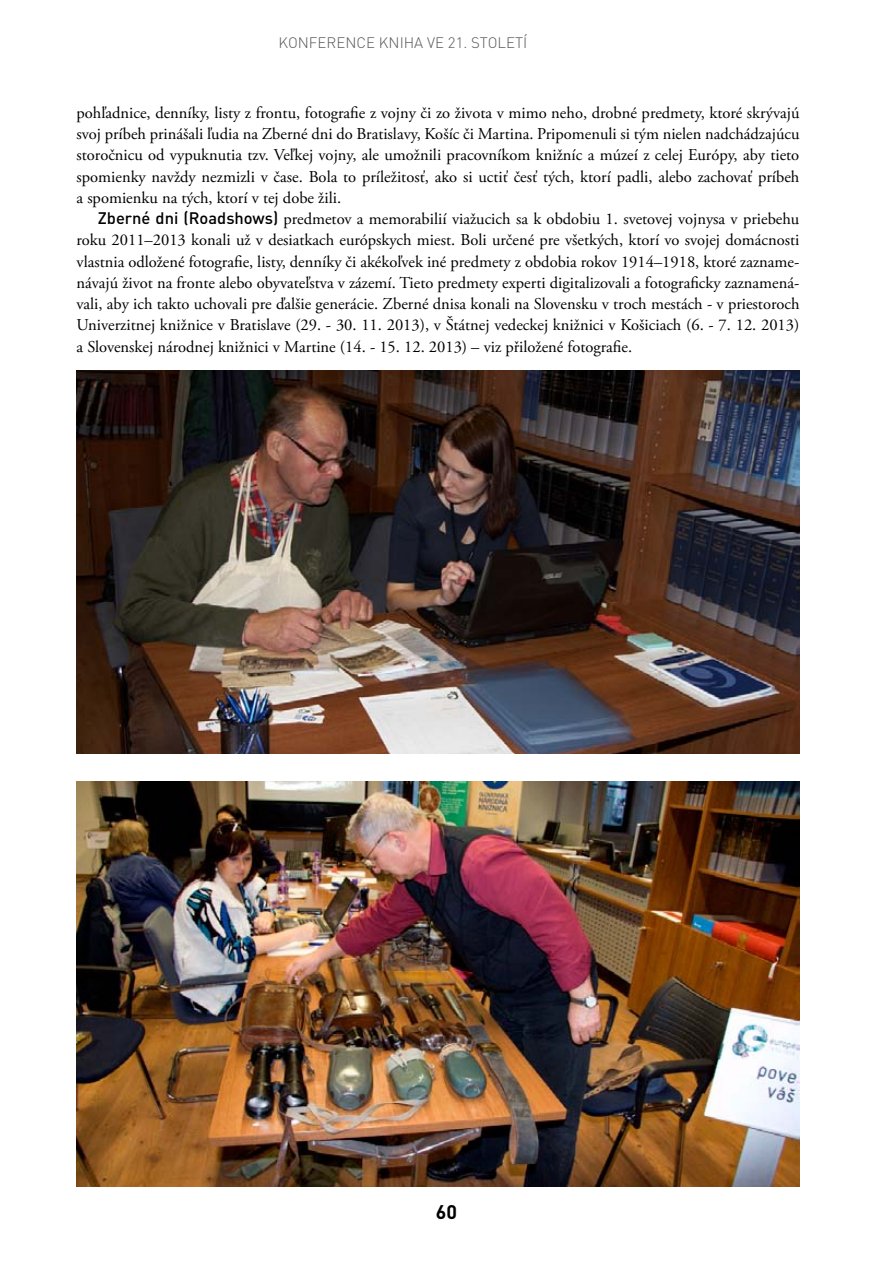
<style>
.page{position:relative;width:893px;height:1263px;background:#fff}
.page>*{position:absolute;margin:0;border:0;box-sizing:border-box;transform-origin:0 0}
.t1{font:700 19.5px "DIN Pro";color:#000}
.CHLEBA{font:16.5px/21.3px "Adobe Garamond Pro";color:#000;text-align:justify}
.t2{font:300 15px "DIN Pro";color:#575756}
.s1{font-family:"DIN Pro";font-weight:500}
</style>
<div class="page">
<img style="left:77px;top:371px;width:722px;height:382px">
<img style="left:77px;top:782px;width:722px;height:405px">
<p class="t2" style="left:279px;top:33px;width:250px">KONFERENCE KNIHA VE 21. STOLETÍ</p>
<p class="CHLEBA" style="left:77px;top:102px;width:724px">pohľadnice, denníky, listy z frontu, fotografie z vojny či zo života v mimo neho, drobné predmety, ktoré skrývajú svoj príbeh prinášali ľudia na Zberné dni do Bratislavy, Košíc či Martina. Pripomenuli si tým nielen nadchádzajúcu storočnicu od vypuknutia tzv. Veľkej vojny, ale umožnili pracovníkom knižníc a múzeí z celej Európy, aby tieto spomienky navždy nezmizli v čase. Bola to príležitosť, ako si uctiť česť tých, ktorí padli, alebo zachovať príbeh a spomienku na tých, ktorí v tej dobe žili.</p>
<p class="CHLEBA" style="left:77px;top:209px;width:724px;text-indent:21px"><span class="s1">Zberné dni (Roadshows)</span> predmetov a memorabilií viažucich sa k obdobiu 1. svetovej vojnysa v priebehu roku 2011–2013 konali už v desiatkach európskych miest. Boli určené pre všetkých, ktorí vo svojej domácnosti vlastnia odložené fotografie, listy, denníky či akékoľvek iné predmety z obdobia rokov 1914–1918, ktoré zazname&shy;návajú život na fronte alebo obyvateľstva v zázemí. Tieto predmety experti digitalizovali a fotograficky zaznamená&shy;vali, aby ich takto uchovali pre ďalšie generácie. Zberné dnisa konali na Slovensku v troch mestách - v priestoroch Univerzitnej knižnice v Bratislave (29. - 30. 11. 2013), v Štátnej vedeckej knižnici v Košiciach (6. - 7. 12. 2013) a Slovenskej národnej knižnici v Martine (14. - 15. 12. 2013) – viz přiložené fotografie.</p>
<p class="t1" style="left:436px;top:1198px;width:23px">60</p>
</div>
